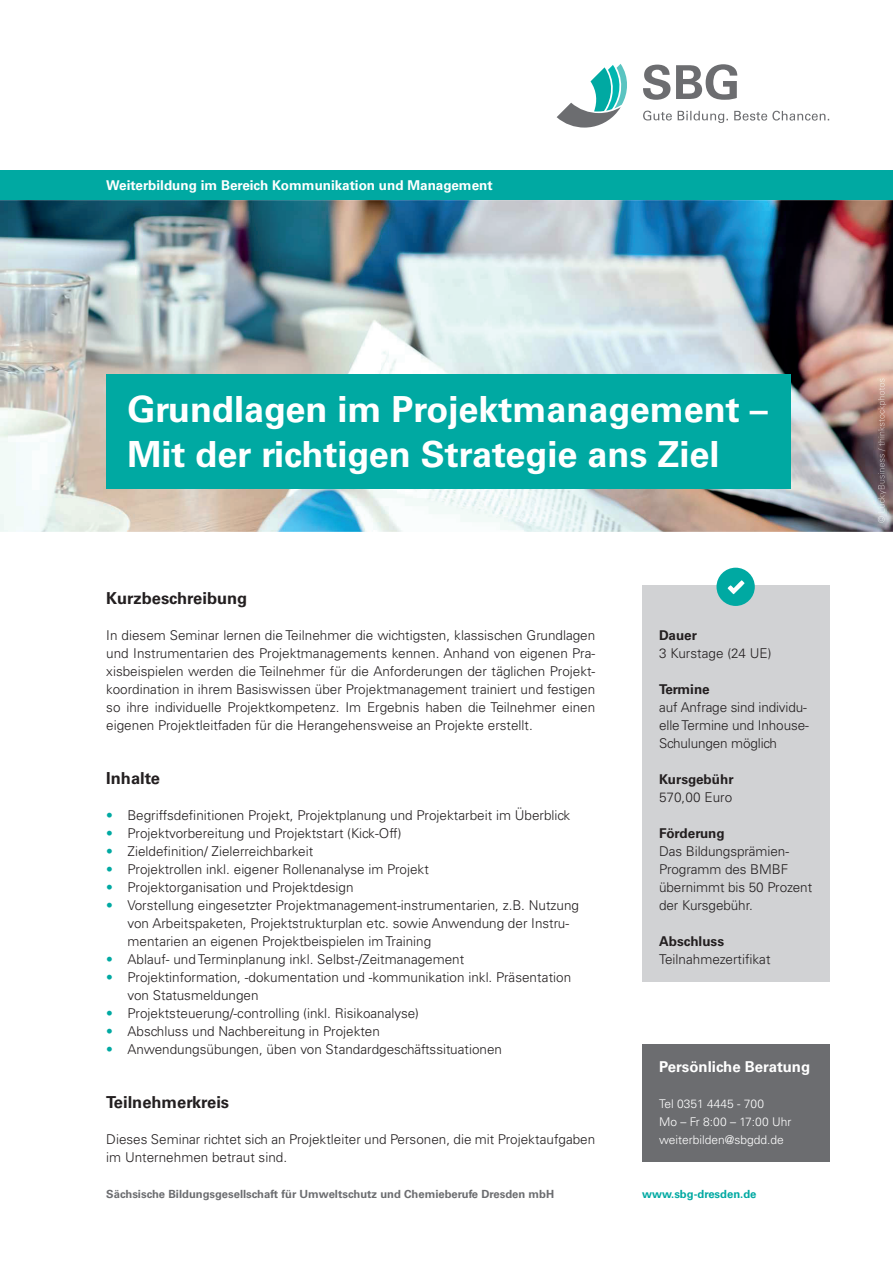
<style>
.page{position:relative;width:893px;height:1263px;background:#fff}
.page>*{position:absolute;margin:0;border:0;box-sizing:border-box;transform-origin:0 0}
.t1{font:700 36px/45px "Univers LT Std";color:#fff}
.t2{font:700 16.5px "Univers LT Std";color:#231f20}
.t3{font:700 15px "Univers LT Std";color:#fff}
.t4{font:300 13.5px/18px "Univers LT Std";color:#231f20}
.t5{font:700 13.5px "Univers LT Std";color:#fff}
.t6{font:700 13.5px "Univers LT Std";color:#231f20}
.t7{font:300 12px/18px "Univers LT Std";color:#fff}
.t8{font:700 11.25px "Univers LT Std";color:#6c6d70}
.t9{font:700 11.25px "Univers LT Std";color:#00a9a2}
.s1{color:#00a9a2}
</style>
<div class="page">
<img style="left:0;top:200px;width:893px;height:332px">
<svg style="left:557px;top:64px;width:70px;height:64px"></svg>
<svg style="left:643px;top:65px;width:27px;height:35px"></svg>
<svg style="left:676px;top:64px;width:61px;height:36px"></svg>
<svg style="left:643px;top:111px;width:29px;height:10px"></svg>
<svg style="left:678px;top:111px;width:50px;height:12px"></svg>
<svg style="left:734px;top:111px;width:95px;height:10px"></svg>
<div style="left:106px;top:374px;width:685px;height:115px;background:#00a9a2"></div>
<div style="left:642px;top:586px;width:187px;height:396px;background:#d1d2d4"></div>
<div style="left:716px;top:568px;width:39px;height:38px;background:#00a9a2;border-radius:50%"></div>
<div style="left:0;top:170px;width:893px;height:30px;background:#00a9a2"></div>
<svg style="left:728px;top:580px;width:17px;height:14px"></svg>
<img style="left:878px;top:378px;width:8px;height:145px">
<div style="left:642px;top:1044px;width:187px;height:118px;background:#6c6d70"></div>
<p class="t5" style="left:106px;top:177px;width:388px">Weiterbildung im Bereich Kommunikation und Management</p>
<h1 class="t1" style="left:128px;top:388px;width:642px">Grundlagen im Projektmanagement –<br>Mit der richtigen Strategie ans Ziel</h1>
<p class="t2" style="left:106px;top:588px;width:143px">Kurzbeschreibung</p>
<p class="t4" style="left:106px;top:626px;width:491px;text-align:justify">In diesem Seminar lernen die Teilnehmer die wichtigsten, klassischen Grundlagen und Instrumentarien des Projektmanagements kennen. Anhand von eigenen Pra&shy;xisbeispielen werden die Teilnehmer für die Anforderungen der täglichen Projekt&shy;koordination in ihrem Basiswissen über Projektmanagement trainiert und festigen so ihre individuelle Projektkompetenz. Im Ergebnis haben die Teilnehmer einen eigenen Projektleitfaden für die Herangehensweise an Projekte erstellt.</p>
<p class="t2" style="left:106px;top:768px;width:55px">Inhalte</p>
<p class="t4" style="left:106px;top:806px;width:466px"><span class="s1">•</span> Begriffsdefinitionen Projekt, Projektplanung und Projektarbeit im Überblick</p>
<p class="t4" style="left:106px;top:824px;width:297px"><span class="s1">•</span> Projektvorbereitung und Projektstart (Kick-Off)</p>
<p class="t4" style="left:106px;top:842px;width:208px"><span class="s1">•</span> Zieldefinition/ Zielerreichbarkeit</p>
<p class="t4" style="left:106px;top:860px;width:324px"><span class="s1">•</span> Projektrollen inkl. eigener Rollenanalyse im Projekt</p>
<p class="t4" style="left:106px;top:878px;width:249px"><span class="s1">•</span> Projektorganisation und Projektdesign</p>
<p class="t4" style="left:128px;top:896px;width:453px;text-indent:-21px"><span class="s1">•</span> Vorstellung eingesetzter Projektmanagement-instrumentarien, z.B. Nutzung von Arbeitspaketen, Projektstrukturplan etc. sowie Anwendung der Instru&shy;mentarien an eigenen Projektbeispielen im Training</p>
<p class="t4" style="left:106px;top:950px;width:359px"><span class="s1">•</span> Ablauf- und Terminplanung inkl. Selbst-/Zeitmanagement</p>
<p class="t4" style="left:128px;top:968px;width:445px;text-indent:-21px"><span class="s1">•</span> Projektinformation, -dokumentation und -kommunikation inkl. Präsentation von Statusmeldungen</p>
<p class="t4" style="left:106px;top:1004px;width:314px"><span class="s1">•</span> Projektsteuerung/-controlling (inkl. Risikoanalyse)</p>
<p class="t4" style="left:106px;top:1022px;width:275px"><span class="s1">•</span> Abschluss und Nachbereitung in Projekten</p>
<p class="t4" style="left:106px;top:1040px;width:397px"><span class="s1">•</span> Anwendungsübungen, üben von Standardgeschäftssituationen</p>
<p class="t2" style="left:106px;top:1092px;width:124px">Teilnehmerkreis</p>
<p class="t4" style="left:106px;top:1130px;width:490px">Dieses Seminar richtet sich an Projektleiter und Personen, die mit Projektaufgaben im Unternehmen betraut sind.</p>
<p class="t8" style="left:106px;top:1187px;width:449px">Sächsische Bildungsgesellschaft für Umweltschutz und Chemieberufe Dresden mbH</p>
<p class="t6" style="left:659px;top:627px;width:39px">Dauer</p>
<p class="t4" style="left:659px;top:644px;width:114px">3 Kurstage (24 UE)</p>
<p class="t6" style="left:659px;top:681px;width:52px">Termine</p>
<p class="t4" style="left:659px;top:698px;width:151px">auf Anfrage sind individu&shy;elle Termine und Inhouse-<br>Schulungen möglich</p>
<p class="t6" style="left:659px;top:771px;width:76px">Kursgebühr</p>
<p class="t4" style="left:659px;top:788px;width:75px">570,00 Euro</p>
<p class="t6" style="left:659px;top:825px;width:67px">Förderung</p>
<p class="t4" style="left:659px;top:842px;width:155px">Das Bildungsprämien-<br>Programm des BMBF übernimmt bis 50 Prozent der Kursgebühr.</p>
<p class="t6" style="left:659px;top:933px;width:66px">Abschluss</p>
<p class="t4" style="left:659px;top:950px;width:113px">Teilnahmezertifikat</p>
<p class="t3" style="left:659px;top:1058px;width:153px">Persönliche Beratung</p>
<p class="t7" style="left:659px;top:1095px;width:134px">Tel 0351 4445 - 700<br>Mo – Fr 8:00 – 17:00 Uhr weiterbilden@sbgdd.de</p>
<p class="t7" style="left:659px;top:1113px;width:141px">weiterbilden@sbgdd.de<br>Mo – Fr 08:00 – 17:00 Uhr</p>
<p class="t9" style="left:642px;top:1187px;width:116px">www.sbg-dresden.de</p>
</div>
